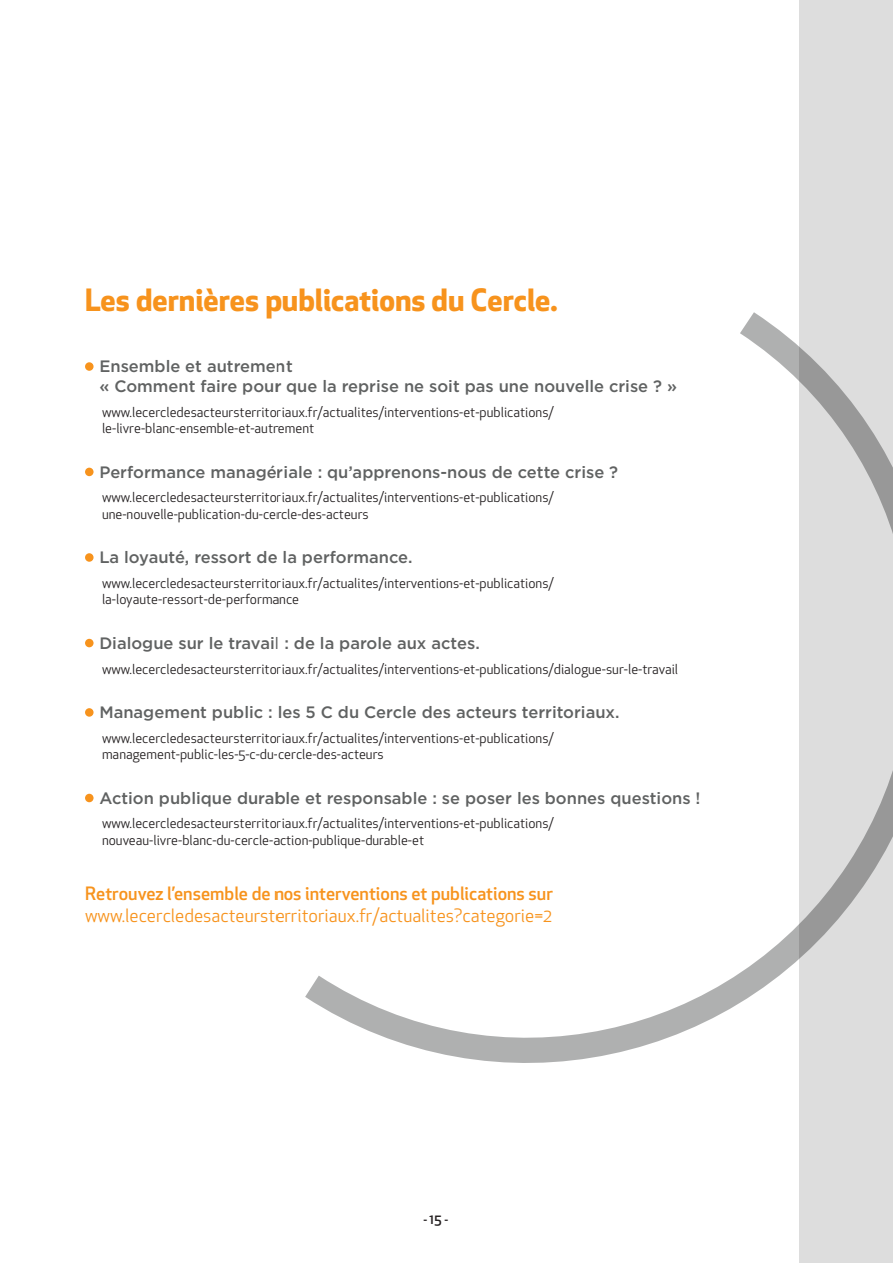
<style>
.page{position:relative;width:893px;height:1263px;background:#fff}
.page>*{position:absolute;margin:0;border:0;box-sizing:border-box;transform-origin:0 0}
.t1{font:700 30px "Apex New";color:#f7931d}
.t2{font:18px "Apex New";color:#f7931d}
.t3{font:500 18px "Apex New";color:#f7931d}
.t4{font:500 16.5px/19.8px "Gotham";color:#606262}
.t5{font:13.5px/16.2px "Apex New";color:#231f20}
.t6{font:500 12px "Apex New";color:#231f20}
.s1{font-size:13.5px}
</style>
<div class="page">
<div style="left:799px;top:0;width:94px;height:1263px;background:#ddd"></div>
<div style="left:85px;top:362px;width:9px;height:9px;background:#f7931d;border-radius:50%"></div>
<div style="left:85px;top:468px;width:9px;height:8px;background:#f7931d;border-radius:50%"></div>
<div style="left:85px;top:553px;width:9px;height:9px;background:#f7931d;border-radius:50%"></div>
<div style="left:85px;top:639px;width:9px;height:8px;background:#f7931d;border-radius:50%"></div>
<div style="left:85px;top:708px;width:9px;height:9px;background:#f7931d;border-radius:50%"></div>
<div style="left:85px;top:794px;width:9px;height:8px;background:#f7931d;border-radius:50%"></div>
<svg style="left:305px;top:312px;width:588px;height:751px"></svg>
<h1 class="t1" style="left:85px;top:278px;width:474px">Les dernières publications du Cercle.</h1>
<p class="t4" style="left:99px;top:356px;width:579px">Ensemble et autrement<br>« Comment faire pour que la reprise ne soit pas une nouvelle crise ? »</p>
<p class="t5" style="left:102px;top:404px;width:453px">www.lecercledesacteursterritoriaux.fr/actualites/interventions-et-publications/ le-livre-blanc-ensemble-et-autrement</p>
<p class="t4" style="left:99px;top:462px;width:520px">Performance managériale : qu’apprenons-nous de cette crise ?</p>
<p class="t5" style="left:102px;top:489px;width:453px">www.lecercledesacteursterritoriaux.fr/actualites/interventions-et-publications/ une-nouvelle-publication-du-cercle-des-acteurs</p>
<p class="t4" style="left:99px;top:547px;width:315px">La loyauté, ressort de la performance.</p>
<p class="t5" style="left:102px;top:575px;width:453px">www.lecercledesacteursterritoriaux.fr/actualites/interventions-et-publications/ la-loyaute-ressort-de-performance</p>
<p class="t4" style="left:99px;top:633px;width:382px">Dialogue sur le travail : de la parole aux actes.</p>
<p class="t5" style="left:102px;top:660px;width:578px">www.lecercledesacteursterritoriaux.fr/actualites/interventions-et-publications/dialogue-sur-le-travail</p>
<p class="t4" style="left:99px;top:702px;width:522px">Management public : les 5 C du Cercle des acteurs territoriaux.</p>
<p class="t5" style="left:102px;top:730px;width:453px">www.lecercledesacteursterritoriaux.fr/actualites/interventions-et-publications/ management-public-les-5-c-du-cercle-des-acteurs</p>
<p class="t4" style="left:99px;top:788px;width:603px">Action publique durable et responsable : se poser les bonnes questions !</p>
<p class="t5" style="left:102px;top:815px;width:453px">www.lecercledesacteursterritoriaux.fr/actualites/interventions-et-publications/ nouveau-livre-blanc-du-cercle-action-publique-durable-et</p>
<h2 class="t3" style="left:85px;top:882px;width:469px">Retrouvez l’ensemble de nos interventions et publications sur</h2>
<h2 class="t2" style="left:85px;top:904px;width:469px">www.lecercledesacteursterritoriaux.fr/actualites?categorie=2</h2>
<p class="t6" style="left:423px;top:1212px;width:26px">- <span class="s1">15</span> -</p>
</div>
